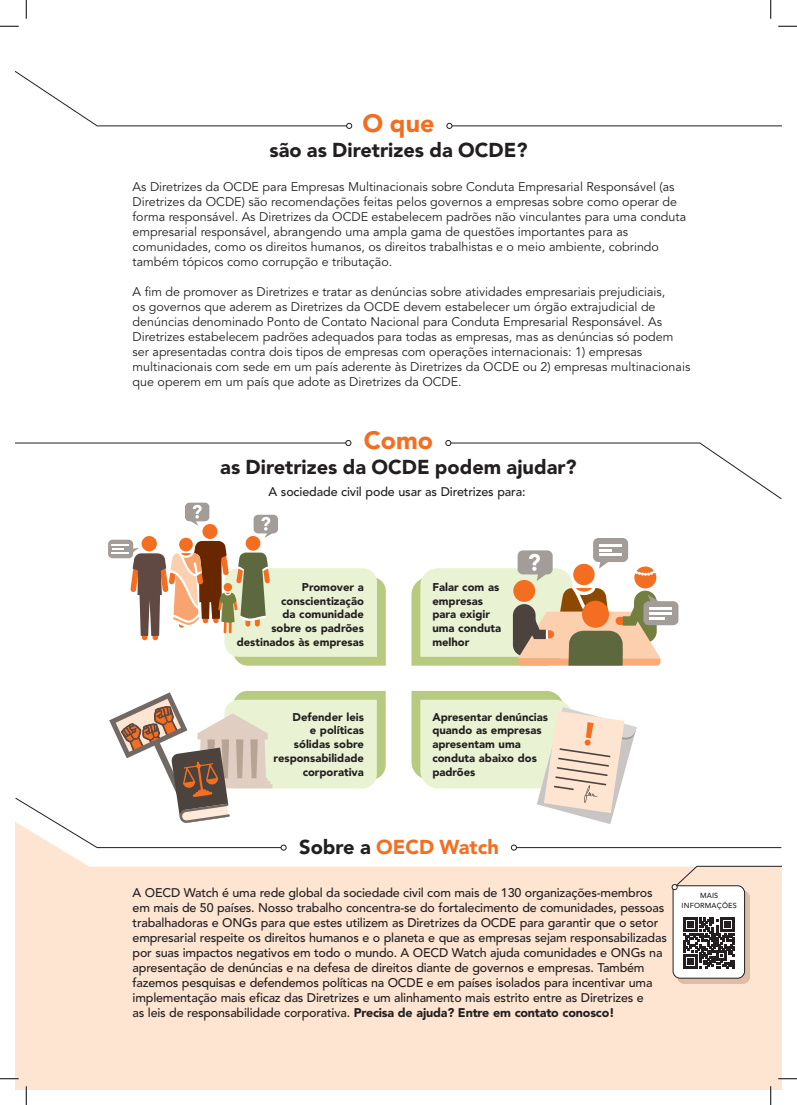
<style>
.page{position:relative;width:797px;height:1105px;background:#fff}
.page>*{position:absolute;margin:0;border:0;box-sizing:border-box;transform-origin:0 0}
.t1{font:900 25px "Avenir LT Std";color:#f36e21}
.t2{font:900 20px "Avenir LT Std";color:#231f20}
.t3{font:900 20px "Avenir LT Std";color:#f36e21}
.t4{font:12.5px/15px "Avenir LT Std";color:#231f20}
.t5{font:500 12.5px/15px "Avenir LT Std";letter-spacing:-.015em;color:#231f20}
.t6{font:900 11.25px/13.8px "Avenir LT Std";color:#231f20}
.t7{font:500 7.25px/10px "Avenir LT Std";letter-spacing:.02em;color:#231f20;text-align:center}
.s1{color:#231f20}
.s2{font-weight:900}
</style>
<div class="page">
<svg style="left:16px;top:844px;width:765px;height:245px;background:#fee7d5"></svg>
<hr style="left:449px;top:126px;width:332px;height:1px;background:#231f20">
<svg style="left:446px;top:123px;width:6px;height:6px"></svg>
<svg style="left:16px;top:71px;width:336px;height:58px"></svg>
<hr style="left:16px;top:443px;width:332px;height:1px;background:#231f20">
<svg style="left:345px;top:440px;width:6px;height:6px"></svg>
<svg style="left:445px;top:440px;width:336px;height:59px"></svg>
<hr style="left:514px;top:847px;width:267px;height:1px;background:#231f20">
<svg style="left:511px;top:845px;width:5px;height:5px"></svg>
<svg style="left:16px;top:691px;width:370px;height:159px"></svg>
<svg style="left:411px;top:691px;width:225px;height:133px"></svg>
<svg style="left:411px;top:538px;width:267px;height:128px"></svg>
<svg style="left:108px;top:503px;width:278px;height:163px"></svg>
<img style="left:678px;top:978px;width:71px;height:5px">
<svg style="left:672px;top:866px;width:109px;height:112px"></svg>
<div style="left:681px;top:893px;width:56px;height:15px;background:#fff"></div>
<svg style="left:0;top:25px;width:19px;height:2px"></svg>
<svg style="left:778px;top:25px;width:19px;height:2px"></svg>
<svg style="left:0;top:1078px;width:19px;height:1px"></svg>
<svg style="left:778px;top:1078px;width:19px;height:1px"></svg>
<svg style="left:25px;top:0;width:2px;height:19px"></svg>
<svg style="left:25px;top:1086px;width:2px;height:19px"></svg>
<svg style="left:770px;top:0;width:1px;height:19px"></svg>
<svg style="left:770px;top:1086px;width:1px;height:19px"></svg>
<h1 class="t1" style="left:362px;top:108px;width:73px">O que</h1>
<h2 class="t2" style="left:269px;top:138px;width:259px">são as Diretrizes da OCDE?</h2>
<p class="t4" style="left:133px;top:180px;width:555px">As Diretrizes da OCDE para Empresas Multinacionais sobre Conduta Empresarial Responsável (as Diretrizes da OCDE) são recomendações feitas pelos governos a empresas sobre como operar de forma responsável. As Diretrizes da OCDE estabelecem padrões não vinculantes para uma conduta empresarial responsável, abrangendo uma ampla gama de questões importantes para as comunidades, como os direitos humanos, os direitos trabalhistas e o meio ambiente, cobrindo também tópicos como corrupção e tributação.</p>
<p class="t4" style="left:133px;top:285px;width:559px">A fim de promover as Diretrizes e tratar as denúncias sobre atividades empresariais prejudiciais,<br>os governos que aderem as Diretrizes da OCDE devem estabelecer um órgão extrajudicial de denúncias denominado Ponto de Contato Nacional para Conduta Empresarial Responsável. As Diretrizes estabelecem padrões adequados para todas as empresas, mas as denúncias só podem ser apresentadas contra dois tipos de empresas com operações internacionais: 1) empresas multinacionais com sede em um país aderente às Diretrizes da OCDE ou 2) empresas multinacionais que operem em um país que adote as Diretrizes da OCDE.</p>
<h1 class="t1" style="left:364px;top:425px;width:71px">Como</h1>
<h2 class="t2" style="left:220px;top:455px;width:358px">as Diretrizes da OCDE podem ajudar?</h2>
<p class="t5" style="left:268px;top:485px;width:258px">A sociedade civil pode usar as Diretrizes para:</p>
<p class="t6" style="left:237px;top:580px;width:129px;text-align:right">Promover a conscientização<br>da comunidade<br>sobre os padrões destinados às empresas</p>
<p class="t6" style="left:274px;top:710px;width:92px;text-align:right">Defender leis<br>e políticas sólidas sobre responsabilidade corporativa</p>
<p class="t6" style="left:432px;top:580px;width:70px">Falar com as empresas para exigir uma conduta melhor</p>
<p class="t6" style="left:432px;top:710px;width:117px">Apresentar denúncias quando as empresas apresentam uma conduta abaixo dos padrões</p>
<h2 class="t3" style="left:299px;top:835px;width:201px"><span class="s1">Sobre a</span> OECD Watch</h2>
<p class="t5" style="left:133px;top:886px;width:535px">A OECD Watch é uma rede global da sociedade civil com mais de 130 organizações-membros em mais de 50 países. Nosso trabalho concentra-se do fortalecimento de comunidades, pessoas trabalhadoras e ONGs para que estes utilizem as Diretrizes da OCDE para garantir que o setor empresarial respeite os direitos humanos e o planeta e que as empresas sejam responsabilizadas por suas impactos negativos em todo o mundo. A OECD Watch ajuda comunidades e ONGs na apresentação de denúncias e na defesa de direitos diante de governos e empresas. Também fazemos pesquisas e defendemos políticas na OCDE e em países isolados para incentivar uma implementação mais eficaz das Diretrizes e um alinhamento mais estrito entre as Diretrizes e<br>as leis de responsabilidade corporativa. <span class="s2">Precisa de ajuda? Entre em contato conosco!</span></p>
<p class="t7" style="left:681px;top:891px;width:57px">MAIS<br>INFORMAÇÕES</p>
</div>
